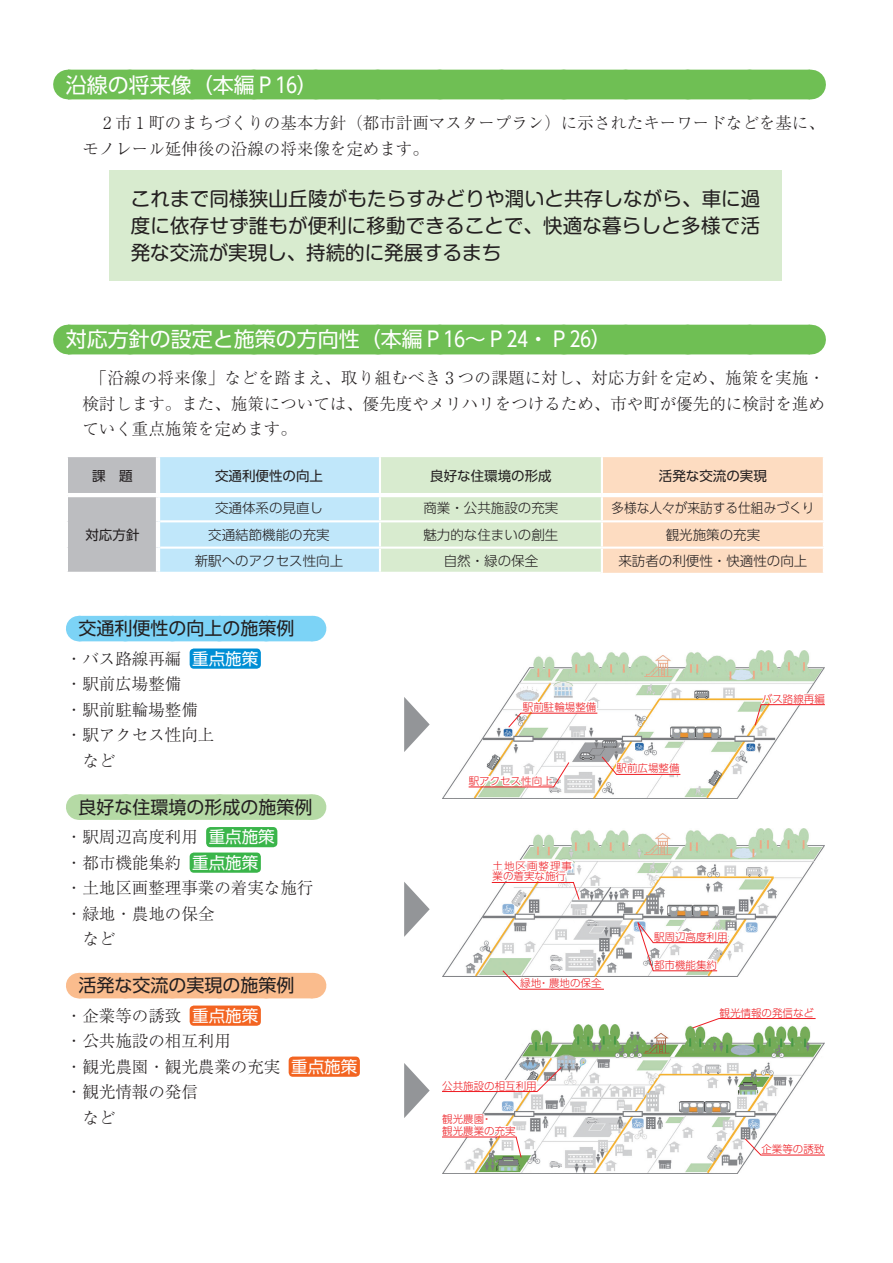
<style>
.page{position:relative;width:893px;height:1263px;background:#fff}
.page>*{position:absolute;margin:0;border:0;box-sizing:border-box;transform-origin:0 0}
.t1{font:21px "UD Shin Go Pr 6";color:#fff}
.t2{font:19.5px/27px "Shin M Go Pr 6 N";letter-spacing:.01em;color:#231f20;text-align:justify}
.t3{font:18px "UD Shin Go Pr 6";color:#231f20}
.t4{font:300 16.5px/25.5px "Ryumin Pr 6 N";color:#231f20}
.t5{font:300 13.5px "UD Shin Go Pr 6";color:#231f20}
.t6{font:13.5px "UD Shin Go Pr 6";color:#231f20}
.t7{font:300 13.5px "UD Shin Go Pr 6";color:#231f20;scale:.94 1}
.t8{font:300 10.5px/12px "UD Shin Go Pr 6";color:#ee1d23}
.t9{font:300 10.5px/10.5px "UD Shin Go Pr 6";letter-spacing:.045em;color:#ee1d23}
.s1{font-family:"UD Shin Go Pr 6";font-weight:400;color:#fff}
</style>
<div class="page">
<div style="left:68px;top:70px;width:742px;height:29px;background:#6fbf54"></div>
<svg style="left:810px;top:70px;width:1px;height:29px"></svg>
<div style="left:68px;top:325px;width:742px;height:29px;background:#6fbf54"></div>
<svg style="left:810px;top:325px;width:1px;height:29px"></svg>
<div style="left:79px;top:616px;width:234px;height:25px;background:#7cd3f6"></div>
<svg style="left:313px;top:616px;width:1px;height:25px"></svg>
<div style="left:79px;top:794px;width:234px;height:26px;background:#b5daa5"></div>
<svg style="left:125px;top:794px;width:164px;height:1px"></svg>
<svg style="left:313px;top:794px;width:1px;height:26px"></svg>
<div style="left:79px;top:973px;width:234px;height:25px;background:#fabc8d"></div>
<svg style="left:313px;top:973px;width:1px;height:25px"></svg>
<div style="left:190px;top:648px;width:71px;height:21px;background:#008fd5;border-radius:4px"></div>
<div style="left:206px;top:827px;width:71px;height:20px;background:#3ab54a;border-radius:4px"></div>
<div style="left:190px;top:852px;width:71px;height:21px;background:#3ab54a;border-radius:4px"></div>
<div style="left:190px;top:1005px;width:71px;height:21px;background:#f36421;border-radius:4px"></div>
<div style="left:289px;top:1056px;width:71px;height:21px;background:#f36421;border-radius:4px"></div>
<svg style="left:68px;top:457px;width:755px;height:116px"></svg>
<hr style="left:379px;top:457px;width:2px;height:36px;background:#fff">
<hr style="left:601px;top:457px;width:2px;height:36px;background:#fff">
<hr style="left:160px;top:520px;width:220px;height:2px;background:#fff">
<hr style="left:160px;top:546px;width:220px;height:3px;background:#fff">
<hr style="left:380px;top:520px;width:222px;height:2px;background:#fff">
<hr style="left:380px;top:546px;width:222px;height:3px;background:#fff">
<hr style="left:602px;top:520px;width:223px;height:2px;background:#fff">
<hr style="left:602px;top:546px;width:223px;height:3px;background:#fff">
<hr style="left:156px;top:457px;width:4px;height:36px;background:#fff">
<hr style="left:68px;top:493px;width:90px;height:4px;background:#fff">
<hr style="left:158px;top:493px;width:222px;height:4px;background:#fff">
<hr style="left:156px;top:497px;width:4px;height:24px;background:#fff">
<hr style="left:156px;top:521px;width:4px;height:27px;background:#fff">
<hr style="left:156px;top:548px;width:4px;height:24px;background:#fff">
<hr style="left:66px;top:572px;width:92px;height:4px;background:#fff">
<hr style="left:380px;top:493px;width:222px;height:4px;background:#fff">
<hr style="left:158px;top:572px;width:222px;height:4px;background:#fff">
<hr style="left:602px;top:493px;width:221px;height:4px;background:#fff">
<hr style="left:380px;top:572px;width:221px;height:4px;background:#fff">
<hr style="left:379px;top:497px;width:2px;height:23px;background:#fff">
<hr style="left:601px;top:497px;width:2px;height:23px;background:#fff">
<hr style="left:379px;top:522px;width:2px;height:24px;background:#fff">
<hr style="left:601px;top:522px;width:2px;height:24px;background:#fff">
<hr style="left:379px;top:549px;width:2px;height:23px;background:#fff">
<hr style="left:601px;top:549px;width:2px;height:24px;background:#fff">
<img style="left:442px;top:1024px;width:383px;height:150px">
<svg style="left:744px;top:1138px;width:81px;height:19px"></svg>
<svg style="left:442px;top:1111px;width:80px;height:47px"></svg>
<svg style="left:442px;top:1066px;width:120px;height:28px"></svg>
<svg style="left:692px;top:1018px;width:125px;height:11px"></svg>
<img style="left:442px;top:650px;width:383px;height:148px">
<svg style="left:601px;top:751px;width:81px;height:26px"></svg>
<svg style="left:466px;top:761px;width:104px;height:28px"></svg>
<svg style="left:507px;top:689px;width:92px;height:39px"></svg>
<svg style="left:754px;top:689px;width:71px;height:37px"></svg>
<img style="left:442px;top:829px;width:383px;height:148px">
<svg style="left:637px;top:919px;width:92px;height:54px"></svg>
<svg style="left:489px;top:858px;width:91px;height:43px"></svg>
<svg style="left:502px;top:969px;width:103px;height:21px"></svg>
<svg style="left:404px;top:697px;width:26px;height:55px"></svg>
<svg style="left:404px;top:882px;width:26px;height:55px"></svg>
<svg style="left:404px;top:1063px;width:26px;height:55px"></svg>
<div style="left:109px;top:170px;width:673px;height:111px;background:#d8ebcf"></div>
<p class="t1" style="left:66px;top:68px;width:253px">沿線の将来像（本編Ｐ16）</p>
<p class="t4" style="left:82px;top:109px;width:744px">　 2 市 1 町のまちづくりの基本方針（都市計画マスタープラン）に示されたキーワードなどを基に、モノレール延伸後の沿線の将来像を定めます。</p>
<p class="t2" style="left:131px;top:184px;width:631px">これまで同様狭山丘陵がもたらすみどりや潤いと共存しながら、車に過度に依存せず誰もが便利に移動できることで、快適な暮らしと多様で活発な交流が実現し、持続的に発展するまち</p>
<p class="t1" style="left:66px;top:322px;width:547px">対応方針の設定と施策の方向性（本編Ｐ16～Ｐ24・Ｐ26）</p>
<p class="t4" style="left:82px;top:364px;width:744px;text-align:justify;text-indent:8px">「沿線の将来像」などを踏まえ、取り組むべき 3 つの課題に対し、対応方針を定め、施策を実施・検討します。また、施策については、優先度やメリハリをつけるため、市や町が優先的に検討を進めていく重点施策を定めます。</p>
<p class="t6" style="left:92px;top:465px;width:42px">課 題</p>
<p class="t6" style="left:215px;top:465px;width:109px">交通利便性の向上</p>
<p class="t6" style="left:430px;top:465px;width:123px">良好な住環境の形成</p>
<p class="t6" style="left:659px;top:465px;width:109px">活発な交流の実現</p>
<p class="t6" style="left:85px;top:523px;width:55px">対応方針</p>
<p class="t5" style="left:215px;top:497px;width:109px">交通体系の見直し</p>
<p class="t5" style="left:423px;top:497px;width:136px">商業・公共施設の充実</p>
<p class="t7" style="left:611px;top:497px;width:217px">多様な人々が来訪する仕組みづくり</p>
<p class="t5" style="left:208px;top:523px;width:123px">交通結節機能の充実</p>
<p class="t5" style="left:423px;top:523px;width:136px">魅力的な住まいの創生</p>
<p class="t5" style="left:666px;top:523px;width:96px">観光施策の充実</p>
<p class="t5" style="left:195px;top:550px;width:150px">新駅へのアクセス性向上</p>
<p class="t5" style="left:444px;top:550px;width:96px">自然・緑の保全</p>
<p class="t5" style="left:618px;top:550px;width:190px">来訪者の利便性・快適性の向上</p>
<p class="t3" style="left:79px;top:614px;width:217px">交通利便性の向上の施策例</p>
<p class="t4" style="left:66px;top:645px;width:194px">・バス路線再編 <span class="s1">重点施策</span>・駅前広場整備<br>・駅前駐輪場整備<br>・駅アクセス性向上<br>　など</p>
<p class="t3" style="left:79px;top:792px;width:235px">良好な住環境の形成の施策例</p>
<p class="t4" style="left:66px;top:823px;width:249px">・駅周辺高度利用 <span class="s1">重点施策<br></span>・都市機能集約 <span class="s1">重点施策<br></span>・土地区画整理事業の着実な施行・緑地・農地の保全<br>　など</p>
<p class="t3" style="left:79px;top:971px;width:217px">活発な交流の実現の施策例</p>
<p class="t4" style="left:66px;top:1002px;width:293px">・企業等の誘致 <span class="s1">重点施策<br></span>・公共施設の相互利用<br>・観光農園・観光農業の充実 <span class="s1">重点施策</span>・観光情報の発信<br>　など</p>
<p class="t8" style="left:523px;top:700px;width:75px">駅前駐輪場整備</p>
<p class="t8" style="left:469px;top:775px;width:85px">駅アクセス性向上</p>
<p class="t8" style="left:616px;top:762px;width:64px">駅前広場整備</p>
<p class="t8" style="left:762px;top:693px;width:64px">バス路線再編</p>
<p class="t9" style="left:493px;top:860px;width:81px">土地区画整理事業の着実な施行</p>
<p class="t8" style="left:520px;top:977px;width:83px">緑地・農地の保全</p>
<p class="t8" style="left:442px;top:1079px;width:96px">公共施設の相互利用</p>
<p class="t8" style="left:442px;top:1113px;width:75px">観光農園・<br>観光農業の充実</p>
<p class="t8" style="left:654px;top:930px;width:75px">駅周辺高度利用</p>
<p class="t8" style="left:654px;top:959px;width:64px">都市機能集約</p>
<p class="t8" style="left:719px;top:1006px;width:96px">観光情報の発信など</p>
<p class="t8" style="left:761px;top:1143px;width:65px">企業等の誘致</p>
</div>
